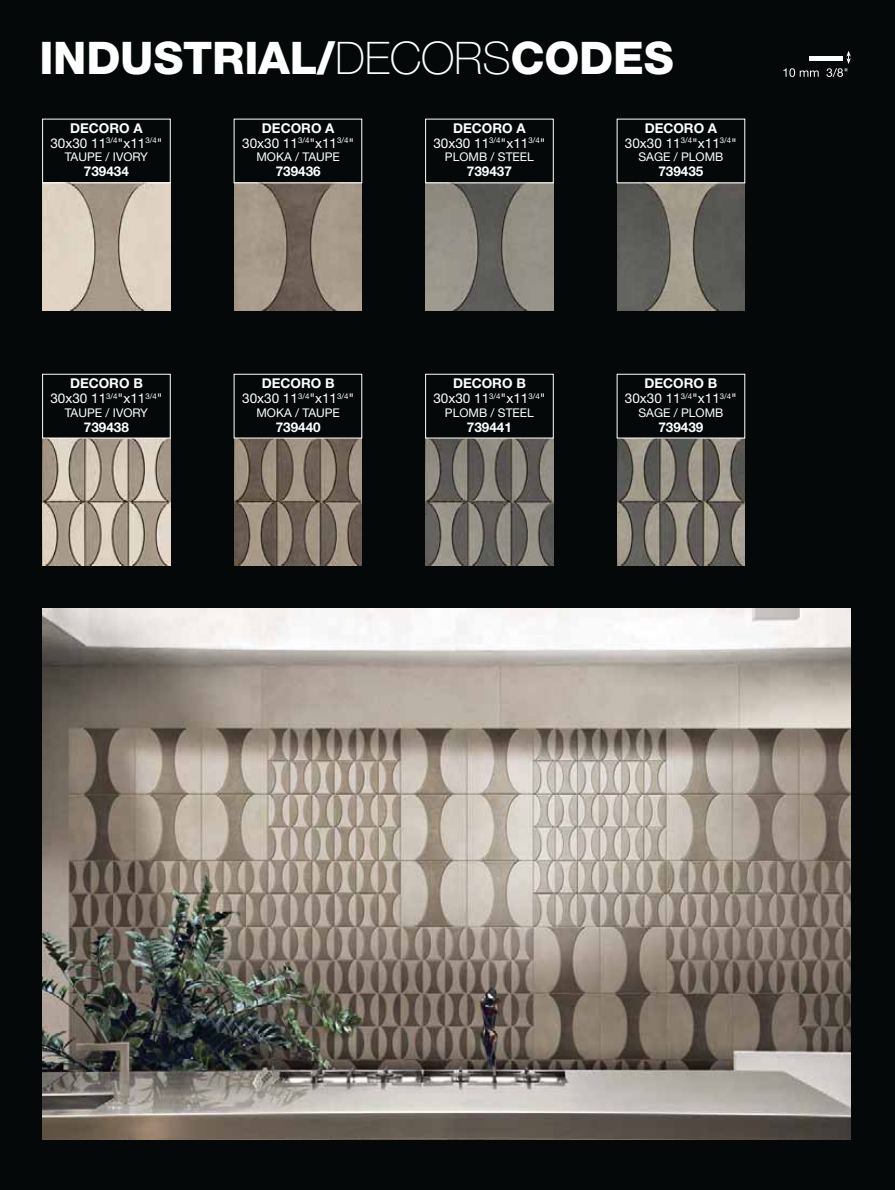
<style>
.page{position:relative;width:895px;height:1190px;background:#fff}
.page>*{position:absolute;margin:0;border:0;box-sizing:border-box;transform-origin:0 0}
.t1{font:800 45px "Helvetica Neue LT Std";letter-spacing:-.005em;color:#fff}
.t2{font:13.5px/15px "Helvetica Neue LT Std";color:#fff;text-align:center}
.t3{font:700 13.5px "Helvetica Neue LT Std";color:#fff}
.t4{font:12px "Helvetica Neue LT Std";color:#fff}
.s1{font-weight:100}
.s2{font-weight:700}
</style>
<div class="page">
<div style="left:0;top:0;width:893px;height:1190px;background:#040809"></div>
<hr style="left:893px;top:0;width:1px;height:1190px;background:#040809">
<img style="left:42px;top:608px;width:808px;height:531px">
<svg style="left:783px;top:68px;width:35px;height:9px"></svg>
<hr style="left:808px;top:56px;width:34px;height:4px;background:#fff">
<svg style="left:826px;top:51px;width:24px;height:26px"></svg>
<img style="left:43px;top:183px;width:127px;height:127px">
<div style="left:42px;top:119px;width:129px;height:64px;border:1px solid #fff"></div>
<img style="left:425px;top:183px;width:128px;height:127px">
<div style="left:425px;top:119px;width:128px;height:64px;border:1px solid #fff"></div>
<img style="left:234px;top:183px;width:127px;height:127px">
<img style="left:617px;top:183px;width:127px;height:127px">
<img style="left:43px;top:438px;width:127px;height:128px">
<div style="left:42px;top:374px;width:129px;height:64px;border:1px solid #fff"></div>
<img style="left:425px;top:438px;width:128px;height:128px">
<img style="left:234px;top:438px;width:127px;height:128px">
<img style="left:617px;top:438px;width:127px;height:128px">
<h1 class="t1" style="left:39px;top:42px;width:635px">INDUSTRIAL/<span class="s1">DECORS</span>CODES</h1>
<p class="t2" style="left:50px;top:122px;width:114px"><span class="s2">DECORO A<br></span>30x30 11<sup>3/4</sup>"x11<sup>3/4</sup>"</p>
<p class="t4" style="left:65px;top:153px;width:85px">TAUPE / IVORY</p>
<p class="t3" style="left:84px;top:167px;width:47px">739434</p>
<p class="t2" style="left:50px;top:377px;width:114px"><span class="s2">DECORO B<br></span>30x30 11<sup>3/4</sup>"x11<sup>3/4</sup>"</p>
<p class="t4" style="left:65px;top:408px;width:85px">TAUPE / IVORY</p>
<p class="t3" style="left:84px;top:422px;width:47px">739438</p>
<p class="t2" style="left:242px;top:122px;width:114px"><span class="s2">DECORO A<br></span>30x30 11<sup>3/4</sup>"x11<sup>3/4</sup>"</p>
<p class="t4" style="left:256px;top:153px;width:85px">MOKA / TAUPE</p>
<p class="t3" style="left:275px;top:167px;width:47px">739436</p>
<p class="t2" style="left:242px;top:377px;width:114px"><span class="s2">DECORO B<br></span>30x30 11<sup>3/4</sup>"x11<sup>3/4</sup>"</p>
<p class="t4" style="left:256px;top:408px;width:85px">MOKA / TAUPE</p>
<p class="t3" style="left:275px;top:422px;width:47px">739440</p>
<p class="t2" style="left:433px;top:122px;width:114px"><span class="s2">DECORO A<br></span>30x30 11<sup>3/4</sup>"x11<sup>3/4</sup>"</p>
<p class="t4" style="left:445px;top:153px;width:90px">PLOMB / STEEL</p>
<p class="t3" style="left:467px;top:167px;width:47px">739437</p>
<p class="t2" style="left:433px;top:377px;width:114px"><span class="s2">DECORO B<br></span>30x30 11<sup>3/4</sup>"x11<sup>3/4</sup>"</p>
<p class="t4" style="left:445px;top:408px;width:90px">PLOMB / STEEL</p>
<p class="t3" style="left:467px;top:422px;width:47px">739441</p>
<p class="t2" style="left:624px;top:122px;width:114px"><span class="s2">DECORO A<br></span>30x30 11<sup>3/4</sup>"x11<sup>3/4</sup>"</p>
<p class="t4" style="left:638px;top:153px;width:86px">SAGE / PLOMB</p>
<p class="t3" style="left:658px;top:167px;width:47px">739435</p>
<p class="t2" style="left:624px;top:377px;width:114px"><span class="s2">DECORO B<br></span>30x30 11<sup>3/4</sup>"x11<sup>3/4</sup>"</p>
<p class="t4" style="left:638px;top:408px;width:86px">SAGE / PLOMB</p>
<p class="t3" style="left:658px;top:422px;width:47px">739439</p>
</div>
